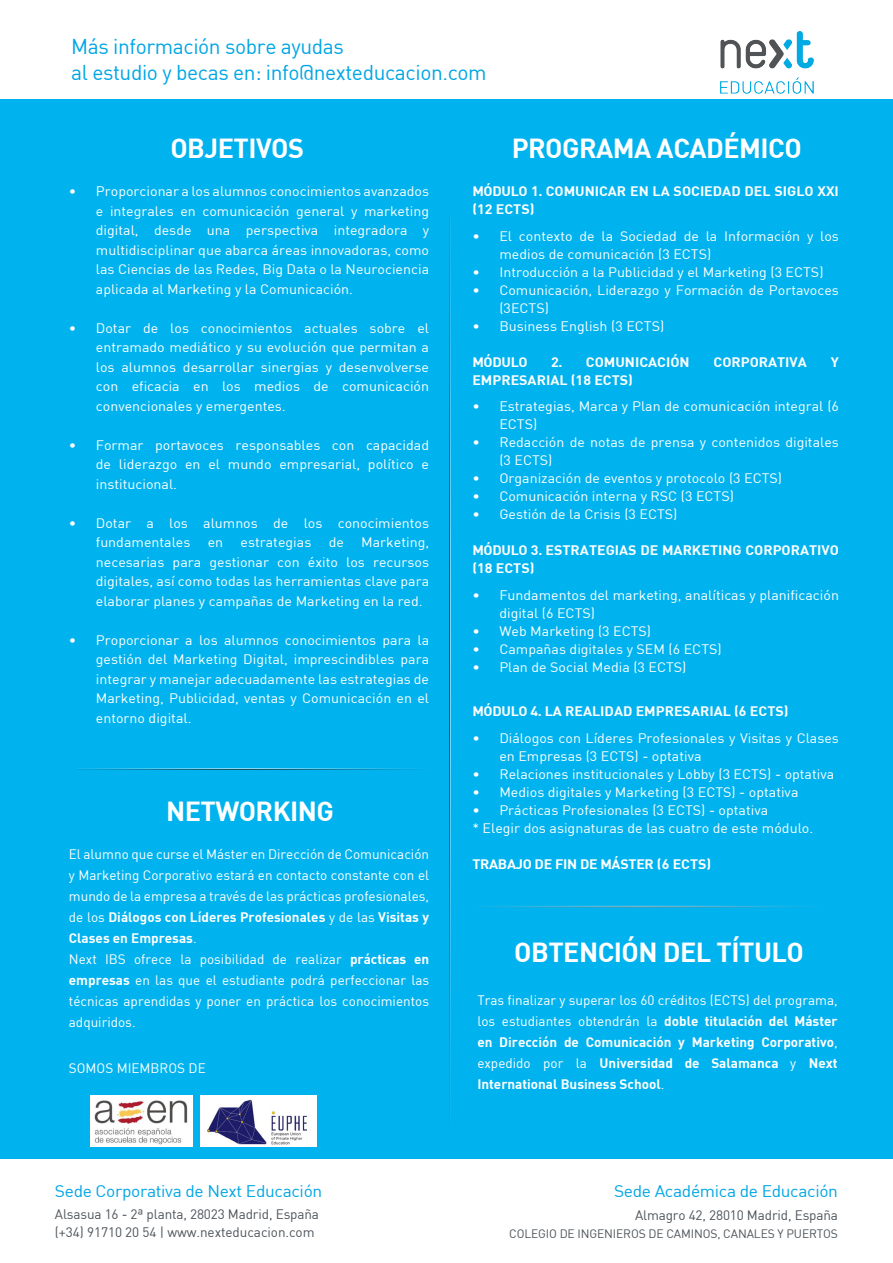
<style>
.page{position:relative;width:893px;height:1263px;background:#fff}
.page>*{position:absolute;margin:0;border:0;box-sizing:border-box;transform-origin:0 0}
.t1{font:700 27px "DIN";letter-spacing:-.02em;color:#fff}
.t2{font:21px/26.2px "DIN";letter-spacing:-.02em;color:#00a6e4}
.t3{font:16.5px "DIN";letter-spacing:-.02em;color:#00a6e4;scale:1.05 1}
.t4{font:13.5px/19.5px "DIN";color:#fff;scale:1.05 1}
.t5{font:13.5px/21px "DIN";color:#fff}
.t6{font:700 13.5px/21px "DIN";color:#fff;text-align:justify}
.t7{font:700 13.5px/18px "DIN";color:#fff;scale:1.05 1}
.t8{font:13.5px/18px "DIN";letter-spacing:-.01em;color:#4d545a}
.t9{font:700 13.5px "DIN";letter-spacing:-.02em;color:#fff;scale:1.05 1}
.t10{font:12px "DIN";letter-spacing:-.01em;color:#4d545a}
.s1{font-weight:700}
.s2{font-weight:400}
</style>
<div class="page">
<div style="left:0;top:99px;width:893px;height:1060px;background:#00b3ef"></div>
<img style="left:449px;top:216px;width:2px;height:891px">
<img style="left:721px;top:31px;width:92px;height:63px">
<img style="left:200px;top:1096px;width:117px;height:51px">
<img style="left:91px;top:1096px;width:102px;height:51px">
<img style="left:478px;top:905px;width:334px;height:3px">
<img style="left:78px;top:768px;width:338px;height:2px">
<h2 class="t2" style="left:71px;top:34px;width:417px">Más información sobre ayudas<br>al estudio y becas en: info@nexteducacion.com</h2>
<h1 class="t1" style="left:170px;top:136px;width:135px">OBJETIVOS</h1>
<h1 class="t1" style="left:512px;top:136px;width:292px">PROGRAMA ACADÉMICO</h1>
<p class="t4" style="left:96px;top:182px;width:319px;text-align:justify;text-indent:-27px">• Proporcionar a los alumnos conocimientos avanzados e integrales en comunicación general y marketing digital, desde una perspectiva integradora y multidisciplinar que abarca áreas innovadoras, como las Ciencias de las Redes, Big Data o la Neurociencia aplicada al Marketing y la Comunicación.</p>
<p class="t4" style="left:96px;top:319px;width:319px;text-align:justify;text-indent:-27px">• Dotar de los conocimientos actuales sobre el entramado mediático y su evolución que permitan a los alumnos desarrollar sinergias y desenvolverse con eficacia en los medios de comunicación convencionales y emergentes.</p>
<p class="t4" style="left:96px;top:436px;width:319px;text-align:justify;text-indent:-27px">• Formar portavoces responsables con capacidad de liderazgo en el mundo empresarial, político e institucional.</p>
<p class="t4" style="left:96px;top:514px;width:319px;text-indent:-27px">• Dotar a los alumnos de los conocimientos fundamentales</p>
<p class="t4" style="left:96px;top:533px;width:319px;text-align:justify;text-indent:265px">Marketing, necesarias para gestionar con éxito los recursos digitales, así como todas las herramientas clave para elaborar planes y campañas de Marketing en la red.</p>
<p class="t4" style="left:96px;top:631px;width:319px;text-align:justify;text-indent:-27px">• Proporcionar a los alumnos conocimientos para la gestión del Marketing Digital, imprescindibles para integrar y manejar adecuadamente las estrategias de Marketing, Publicidad, ventas y Comunicación en el entorno digital.</p>
<p class="t4" style="left:208px;top:533px;width:16px">en</p>
<p class="t4" style="left:241px;top:533px;width:69px">estrategias</p>
<p class="t4" style="left:329px;top:533px;width:16px">de</p>
<h1 class="t1" style="left:166px;top:799px;width:169px">NETWORKING</h1>
<p class="t5" style="left:69px;top:844px;width:362px">El alumno que curse el Máster en Dirección de Comunicación y Marketing Corporativo estará en contacto constante con el mundo de la empresa a través de las prácticas profesionales, de los <span class="s1">Diálogos con Líderes Profesionales</span> y de las <span class="s1">Visitas y Clases en Empresas</span>.<br>Next IBS ofrece la posibilidad de realizar <span class="s1">prácticas en empresas</span> en las que el estudiante podrá perfeccionar las técnicas aprendidas y poner en práctica los conocimientos adquiridos.</p>
<p class="t5" style="left:69px;top:1058px;width:138px">SOMOS MIEMBROS DE</p>
<p class="t3" style="left:55px;top:1184px;width:256px">Sede Corporativa de Next Educación</p>
<p class="t8" style="left:55px;top:1206px;width:265px">Alsasua 16 - 2ª planta, 28023 Madrid, España (+34) 91710 20 54 | www.nexteducacion.com</p>
<p class="t7" style="left:472px;top:183px;width:351px">MÓDULO 1. COMUNICAR EN LA SOCIEDAD DEL SIGLO XXI (12 ECTS)</p>
<p class="t4" style="left:499px;top:228px;width:325px;line-height:18px;text-indent:-27px">• El contexto de la Sociedad de la Información y los medios de comunicación (3 ECTS)</p>
<p class="t4" style="left:472px;top:263px;width:336px">• Introducción a la Publicidad y el Marketing (3 ECTS)</p>
<p class="t4" style="left:499px;top:282px;width:325px;line-height:18px;text-indent:-27px">• Comunicación, Liderazgo y Formación de Portavoces (3ECTS)</p>
<p class="t4" style="left:472px;top:317px;width:184px">• Business English (3 ECTS)</p>
<p class="t7" style="left:472px;top:354px;width:54px">MÓDULO</p>
<p class="t7" style="left:551px;top:354px;width:133px">2. COMUNICACIÓN</p>
<p class="t7" style="left:713px;top:354px;width:90px">CORPORATIVA</p>
<p class="t7" style="left:831px;top:354px;width:9px">Y</p>
<p class="t7" style="left:472px;top:372px;width:154px">EMPRESARIAL (18 ECTS)</p>
<p class="t4" style="left:499px;top:398px;width:325px;line-height:18px;text-indent:-27px">• Estrategias, Marca y Plan de comunicación integral (6<br>ECTS)</p>
<p class="t4" style="left:499px;top:434px;width:325px;line-height:18px;text-indent:-27px">• Redacción de notas de prensa y contenidos digitales (3 ECTS)</p>
<p class="t4" style="left:472px;top:469px;width:297px">• Organización de eventos y protocolo (3 ECTS)</p>
<p class="t4" style="left:472px;top:487px;width:251px">• Comunicación interna y RSC (3 ECTS)</p>
<p class="t4" style="left:472px;top:505px;width:197px">• Gestión de la Crisis (3 ECTS)</p>
<p class="t7" style="left:472px;top:542px;width:351px">MÓDULO 3. ESTRATEGIAS DE MARKETING CORPORATIVO (18 ECTS)</p>
<p class="t4" style="left:499px;top:587px;width:325px;line-height:18px;text-indent:-27px">• Fundamentos del marketing, analíticas y planificación digital (6 ECTS)</p>
<p class="t4" style="left:472px;top:622px;width:172px">• Web Marketing (3 ECTS)</p>
<p class="t4" style="left:472px;top:640px;width:239px">• Campañas digitales y SEM (6 ECTS)</p>
<p class="t4" style="left:472px;top:658px;width:205px">• Plan de Social Media (3 ECTS)</p>
<p class="t7" style="left:472px;top:703px;width:303px">MÓDULO 4. LA REALIDAD EMPRESARIAL (6 ECTS)</p>
<p class="t4" style="left:499px;top:730px;width:325px;line-height:18px;text-indent:-27px">• Diálogos con Líderes Profesionales y Visitas y Clases en Empresas (3 ECTS) - optativa</p>
<p class="t4" style="left:472px;top:765px;width:346px">• Relaciones institucionales y Lobby (3 ECTS) - optativa</p>
<p class="t4" style="left:472px;top:783px;width:312px">• Medios digitales y Marketing (3 ECTS) - optativa</p>
<p class="t4" style="left:472px;top:802px;width:326px;line-height:18px">• Prácticas Profesionales (3 ECTS) - optativa<br>* Elegir dos asignaturas de las cuatro de este módulo.</p>
<p class="t9" style="left:472px;top:858px;width:229px">TRABAJO DE FIN DE MÁSTER (6 ECTS)</p>
<h1 class="t1" style="left:514px;top:940px;width:291px">OBTENCIÓN DEL TÍTULO</h1>
<p class="t6" style="left:477px;top:991px;width:362px"><span class="s2">Tras finalizar y superar los 60 créditos (ECTS) del programa, los estudiantes obtendrán la</span> doble titulación del Máster en Dirección de Comunicación y Marketing Corporativo<span class="s2">, expedido por la</span> Universidad de Salamanca <span class="s2">y</span> Next International Business School<span class="s2">.</span></p>
<p class="t3" style="left:614px;top:1184px;width:215px">Sede Académica de Educación</p>
<p class="t8" style="left:635px;top:1206px;width:204px">Almagro 42, 28010 Madrid, España</p>
<p class="t10" style="left:509px;top:1228px;width:330px">COLEGIO DE INGENIEROS DE CAMINOS, CANALES Y PUERTOS</p>
</div>
